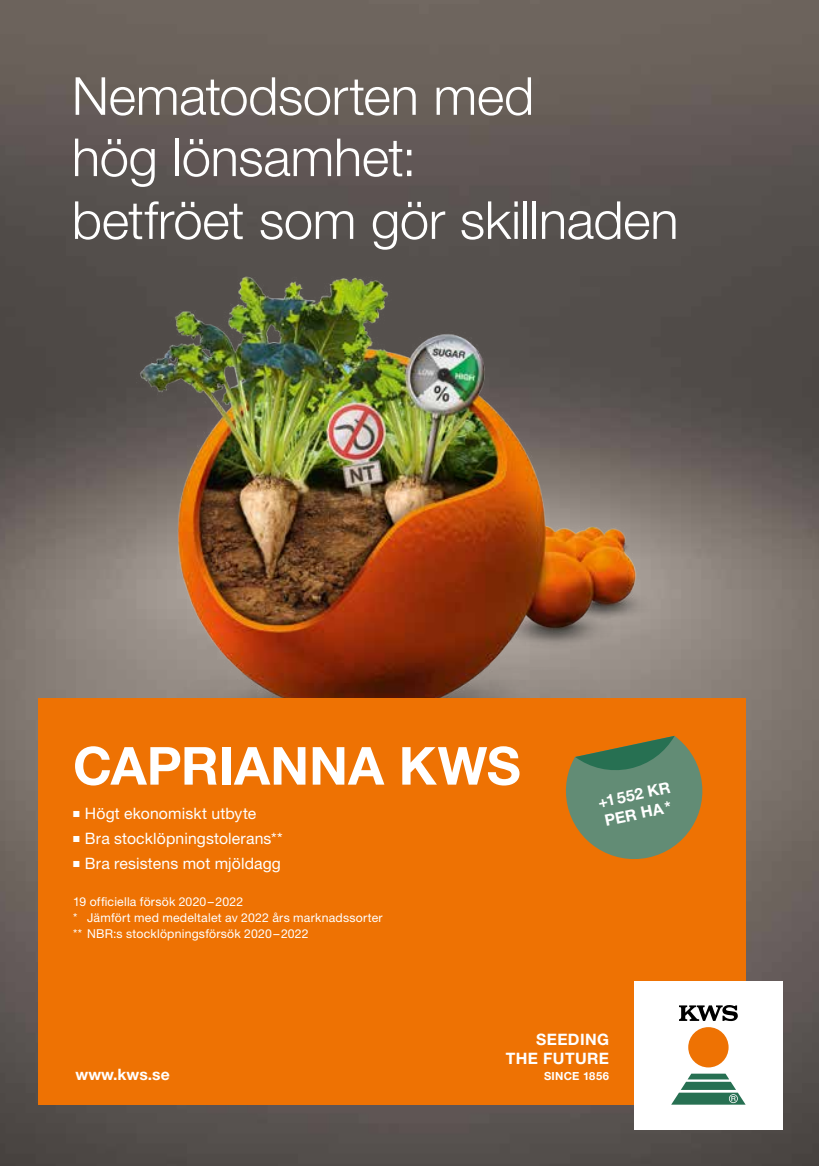
<style>
.page{position:relative;width:819px;height:1166px;background:#fff}
.page>*{position:absolute;margin:0;border:0;box-sizing:border-box;transform-origin:0 0}
.t1{font:300 52.5px/61.9px "Helvetica Neue LT Std";letter-spacing:-.005em;color:#fff}
.t2{font:700 52.5px "Helvetica Neue LT Std";color:#fff}
.t3{font:15.75px "Helvetica Neue LT Std";letter-spacing:.01em;color:#fff}
.t4{font:700 15.75px/18.9px "Helvetica Neue LT Std";letter-spacing:.025em;color:#fff}
.t5{font:12.25px/16.3px "Helvetica Neue LT Std";letter-spacing:.02em;color:#fff}
.t6{font:700 11.2px "Helvetica Neue LT Std";letter-spacing:.025em;color:#fff}
</style>
<div class="page">
<img style="left:0;top:0;width:818px;height:1166px">
<img style="left:62px;top:189px;width:648px;height:509px">
<div style="left:38px;top:698px;width:707px;height:406px;background:#ee7203"></div>
<svg style="left:565px;top:736px;width:138px;height:123px"></svg>
<div style="left:634px;top:980px;width:148px;height:149px;background:#fff"></div>
<svg style="left:671px;top:1073px;width:74px;height:31px"></svg>
<div style="left:688px;top:1027px;width:40px;height:40px;background:#ee7203;border-radius:50%"></div>
<svg style="left:679px;top:1005px;width:59px;height:16px"></svg>
<h1 class="t1" style="left:72px;top:64px;width:608px">Nematodsorten med<br>hög lönsamhet:<br>betfröet som gör skillnaden</h1>
<h1 class="t2" style="left:73px;top:733px;width:449px">CAPRIANNA KWS</h1>
<p class="t3" style="left:73px;top:804px;width:185px">■ Högt ekonomiskt utbyte</p>
<p class="t3" style="left:73px;top:829px;width:211px">■ Bra stocklöpningstolerans**</p>
<p class="t3" style="left:73px;top:854px;width:209px">■ Bra resistens mot mjöldagg</p>
<p class="t5" style="left:73px;top:893px;width:311px">19 officiella försök 2020–2022<br>* Jämfört med medeltalet av 2022 års marknadssorter ** NBR:s stocklöpningsförsök 2020–2022</p>
<p class="t4" style="left:596px;top:793px;width:75px;rotate:-12deg">+1552 KR<br>PER HA*</p>
<p class="t4" style="left:75px;top:1064px;width:96px">www.kws.se</p>
<p class="t4" style="left:505px;top:1029px;width:105px;text-align:right">SEEDING<br>THE FUTURE</p>
<p class="t6" style="left:544px;top:1069px;width:67px">SINCE 1856</p>
</div>
